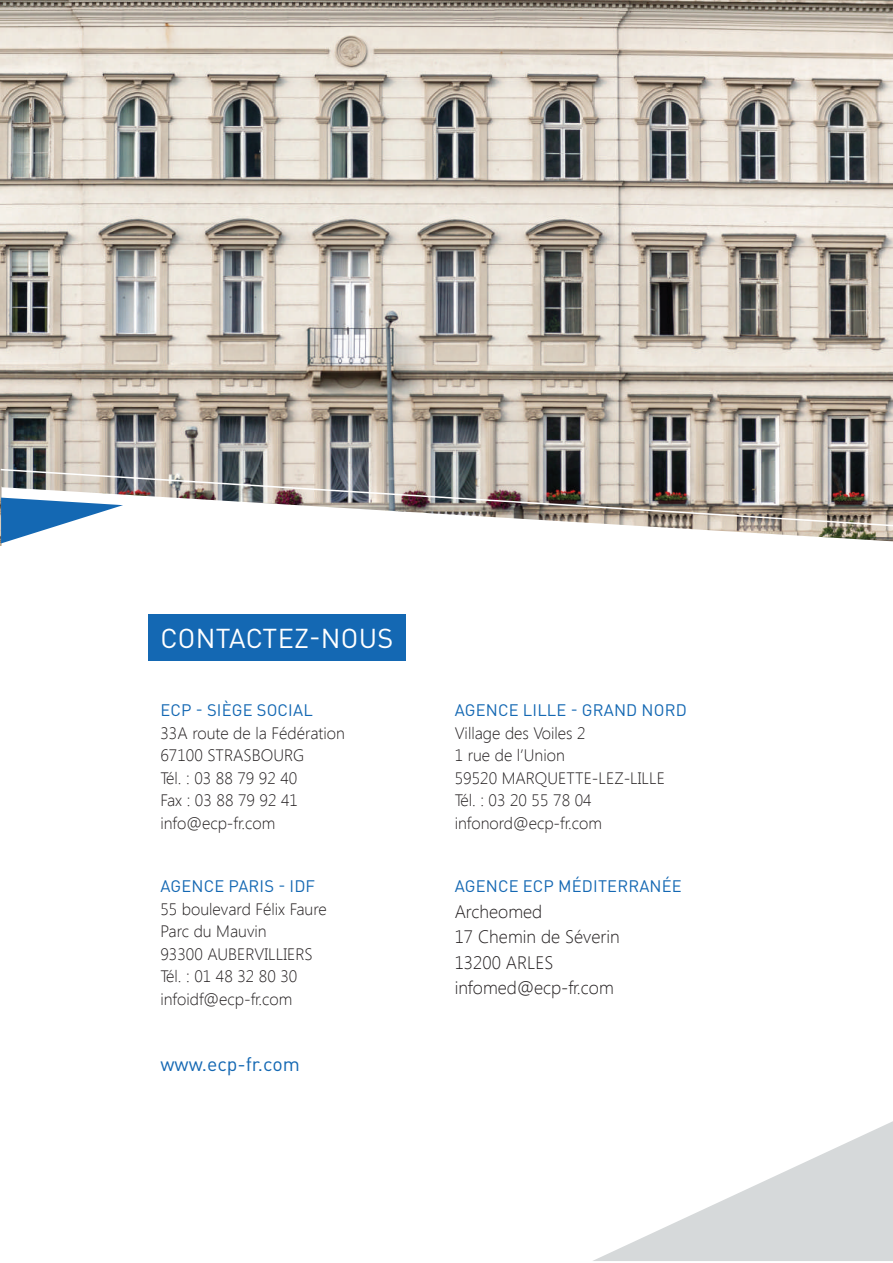
<style>
.page{position:relative;width:893px;height:1263px;background:#fff}
.page>*{position:absolute;margin:0;border:0;box-sizing:border-box;transform-origin:0 0}
.t1{font:27px "DINOT";letter-spacing:.01em;color:#fff}
.t2{font:19.5px "DINOT";color:#1468b3}
.t3{font:300 18px/25.5px "Segoe UI";color:#231f20}
.t4{font:300 16.5px/22.5px "Segoe UI";color:#231f20}
.t5{font:16.5px "DINOT";letter-spacing:.01em;color:#1468b3}
</style>
<div class="page">
<img style="left:1px;top:0;width:892px;height:468px">
<svg style="left:1px;top:527px;width:892px;height:100px"></svg>
<div style="left:148px;top:614px;width:257px;height:46px;background:#1468b3"></div>
<img style="left:0;top:468px;width:893px;height:59px">
<svg style="left:1px;top:498px;width:122px;height:45px"></svg>
<svg style="left:593px;top:1121px;width:300px;height:140px"></svg>
<h1 class="t1" style="left:160px;top:619px;width:234px">CONTACTEZ-NOUS</h1>
<p class="t5" style="left:161px;top:699px;width:154px">ECP - SIÈGE SOCIAL</p>
<p class="t4" style="left:160px;top:721px;width:186px">33A route de la Fédération<br>67100 STRASBOURG<br>Tél. : 03 88 79 92 40<br>Fax : 03 88 79 92 41 info@ecp-fr.com</p>
<p class="t5" style="left:161px;top:875px;width:156px">AGENCE PARIS - IDF</p>
<p class="t4" style="left:160px;top:897px;width:168px">55 boulevard Félix Faure<br>Parc du Mauvin<br>93300 AUBERVILLIERS<br>Tél. : 01 48 32 80 30 infoidf@ecp-fr.com</p>
<p class="t2" style="left:160px;top:1050px;width:141px">www.ecp-fr.com</p>
<p class="t5" style="left:455px;top:699px;width:234px">AGENCE LILLE - GRAND NORD</p>
<p class="t4" style="left:455px;top:721px;width:212px">Village des Voiles 2<br>1 rue de l’Union<br>59520 MARQUETTE-LEZ-LILLE<br>Tél. : 03 20 55 78 04 infonord@ecp-fr.com</p>
<p class="t5" style="left:455px;top:875px;width:229px">AGENCE ECP MÉDITERRANÉE</p>
<p class="t3" style="left:455px;top:898px;width:167px">Archeomed<br>17 Chemin de Séverin<br>13200 ARLES infomed@ecp-fr.com</p>
</div>
